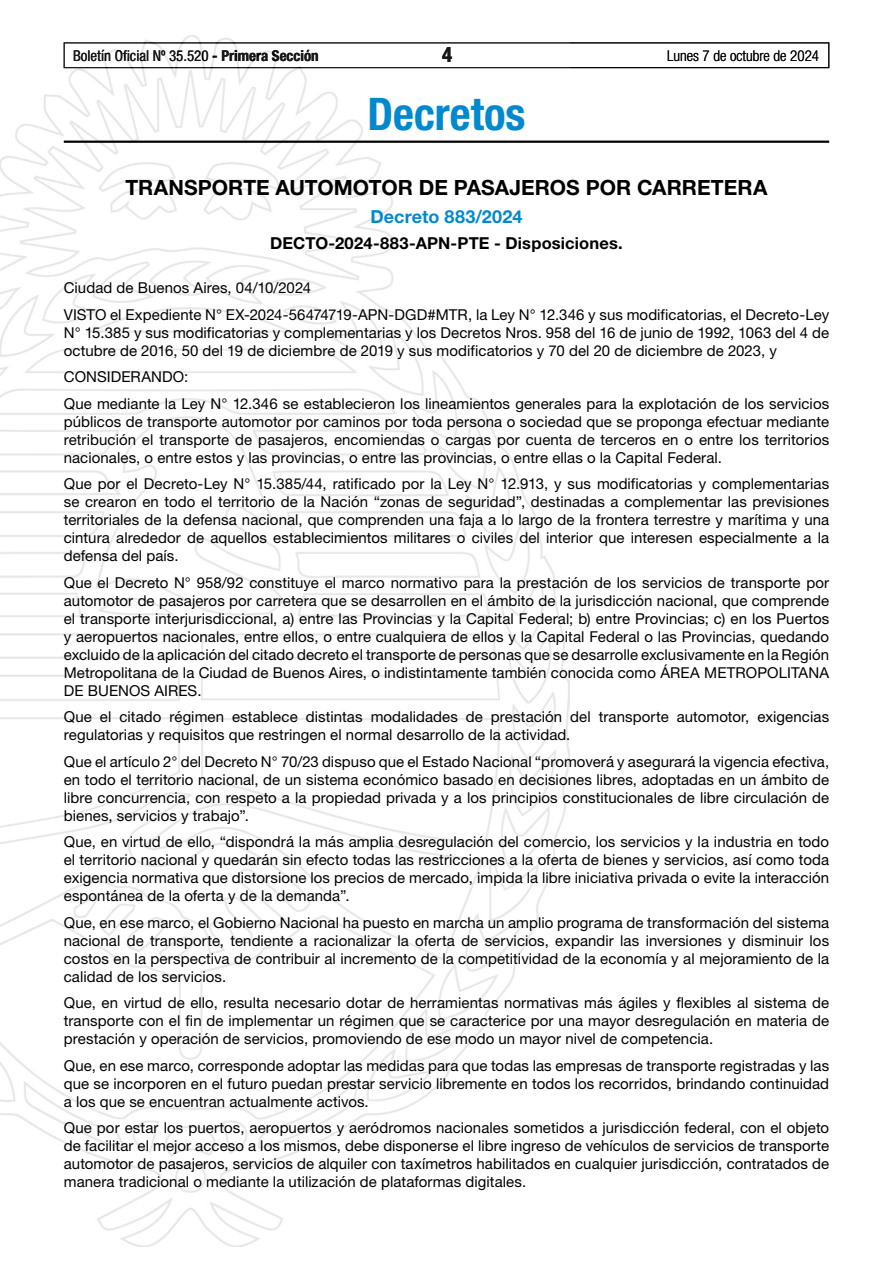
<style>
.page{position:relative;width:893px;height:1263px;background:#fff}
.page>*{position:absolute;margin:0;border:0;box-sizing:border-box;transform-origin:0 0}
.t1{font:700 condensed 45px "Helvetica Neue LT Std";color:#0089cf}
.t2{font:700 21px "Helvetica Neue LT Std";color:#000}
.t3{font:700 condensed 21px "Helvetica Neue LT Std";color:#000}
.t4{font:700 18px "Helvetica Neue LT Std";letter-spacing:.01em;color:#0089cf}
.t5{font:700 16.5px "Helvetica Neue LT Std";letter-spacing:.01em;color:#000}
.t6{font:15px/18px "Helvetica Neue LT Std";letter-spacing:.005em;color:#000;text-align:justify}
.t7{font:condensed 15px "Helvetica Neue LT Std";color:#000}
.t8{font:300 condensed 15px "Helvetica Neue LT Std";color:#000}
.s1{font-weight:700}
</style>
<div class="page">
<div style="left:64px;top:43px;width:765px;height:25px;border:1px solid #000"></div>
<img style="left:0;top:35px;width:569px;height:1211px">
<hr style="left:64px;top:141px;width:765px;height:2px;background:#000">
<p class="t7" style="left:73px;top:47px;width:247px">Boletín Oficial Nº 35.520 <span class="s1">- Primera Sección</span></p>
<h2 class="t3" style="left:442px;top:42px;width:12px">4</h2>
<p class="t8" style="left:667px;top:47px;width:154px">Lunes 7 de octubre de 2024</p>
<h1 class="t1" style="left:367px;top:87px;width:160px">Decretos</h1>
<h2 class="t2" style="left:126px;top:174px;width:643px">TRANSPORTE AUTOMOTOR DE PASAJEROS POR CARRETERA</h2>
<p class="t4" style="left:370px;top:205px;width:154px">Decreto 883/2024</p>
<p class="t5" style="left:270px;top:233px;width:354px">DECTO-2024-883-APN-PTE - Disposiciones.</p>
<p class="t6" style="left:64px;top:274px;width:767px;line-height:26.5px">Ciudad de Buenos Aires, 04/10/2024<br>VISTO el Expediente N° EX-2024-56474719-APN-DGD#MTR, la Ley N° 12.346 y sus modificatorias, el Decreto-Ley</p>
<p class="t6" style="left:64px;top:323px;width:767px">N° 15.385 y sus modificatorias y complementarias y los Decretos Nros. 958 del 16 de junio de 1992, 1063 del 4 de octubre de 2016, 50 del 19 de diciembre de 2019 y sus modificatorios y 70 del 20 de diciembre de 2023, y</p>
<p class="t6" style="left:64px;top:363px;width:767px;line-height:26.5px">CONSIDERANDO:<br>Que mediante la Ley N° 12.346 se establecieron los lineamientos generales para la explotación de los servicios</p>
<p class="t6" style="left:64px;top:412px;width:767px">públicos de transporte automotor por caminos por toda persona o sociedad que se proponga efectuar mediante retribución el transporte de pasajeros, encomiendas o cargas por cuenta de terceros en o entre los territorios nacionales, o entre estos y las provincias, o entre las provincias, o entre ellas o la Capital Federal.</p>
<p class="t6" style="left:64px;top:474px;width:767px">Que por el Decreto-Ley N° 15.385/44, ratificado por la Ley N° 12.913, y sus modificatorias y complementarias se crearon en todo el territorio de la Nación “zonas de seguridad”, destinadas a complementar las previsiones territoriales de la defensa nacional, que comprenden una faja a lo largo de la frontera terrestre y marítima y una cintura alrededor de aquellos establecimientos militares o civiles del interior que interesen especialmente a la defensa del país.</p>
<p class="t6" style="left:64px;top:573px;width:767px">Que el Decreto N° 958/92 constituye el marco normativo para la prestación de los servicios de transporte por automotor de pasajeros por carretera que se desarrollen en el ámbito de la jurisdicción nacional, que comprende el transporte interjurisdiccional, a) entre las Provincias y la Capital Federal; b) entre Provincias; c) en los Puertos y aeropuertos nacionales, entre ellos, o entre cualquiera de ellos y la Capital Federal o las Provincias, quedando excluido de la aplicación del citado decreto el transporte de personas que se desarrolle exclusivamente en la Región Metropolitana de la Ciudad de Buenos Aires, o indistintamente también conocida como ÁREA METROPOLITANA DE BUENOS AIRES.</p>
<p class="t6" style="left:64px;top:707px;width:767px">Que el citado régimen establece distintas modalidades de prestación del transporte automotor, exigencias regulatorias y requisitos que restringen el normal desarrollo de la actividad.</p>
<p class="t6" style="left:64px;top:752px;width:767px">Que el artículo 2° del Decreto N° 70/23 dispuso que el Estado Nacional “promoverá y asegurará la vigencia efectiva, en todo el territorio nacional, de un sistema económico basado en decisiones libres, adoptadas en un ámbito de libre concurrencia, con respeto a la propiedad privada y a los principios constitucionales de libre circulación de bienes, servicios y trabajo”.</p>
<p class="t6" style="left:64px;top:832px;width:767px">Que, en virtud de ello, “dispondrá la más amplia desregulación del comercio, los servicios y la industria en todo el territorio nacional y quedarán sin efecto todas las restricciones a la oferta de bienes y servicios, así como toda exigencia normativa que distorsione los precios de mercado, impida la libre iniciativa privada o evite la interacción espontánea de la oferta y de la demanda”.</p>
<p class="t6" style="left:64px;top:913px;width:767px">Que, en ese marco, el Gobierno Nacional ha puesto en marcha un amplio programa de transformación del sistema nacional de transporte, tendiente a racionalizar la oferta de servicios, expandir las inversiones y disminuir los costos en la perspectiva de contribuir al incremento de la competitividad de la economía y al mejoramiento de la calidad de los servicios.</p>
<p class="t6" style="left:64px;top:993px;width:767px">Que, en virtud de ello, resulta necesario dotar de herramientas normativas más ágiles y flexibles al sistema de transporte con el fin de implementar un régimen que se caracterice por una mayor desregulación en materia de prestación y operación de servicios, promoviendo de ese modo un mayor nivel de competencia.</p>
<p class="t6" style="left:64px;top:1056px;width:767px">Que, en ese marco, corresponde adoptar las medidas para que todas las empresas de transporte registradas y las que se incorporen en el futuro puedan prestar servicio libremente en todos los recorridos, brindando continuidad a los que se encuentran actualmente activos.</p>
<p class="t6" style="left:64px;top:1118px;width:767px">Que por estar los puertos, aeropuertos y aeródromos nacionales sometidos a jurisdicción federal, con el objeto de facilitar el mejor acceso a los mismos, debe disponerse el libre ingreso de vehículos de servicios de transporte automotor de pasajeros, servicios de alquiler con taxímetros habilitados en cualquier jurisdicción, contratados de manera tradicional o mediante la utilización de plataformas digitales.</p>
</div>
